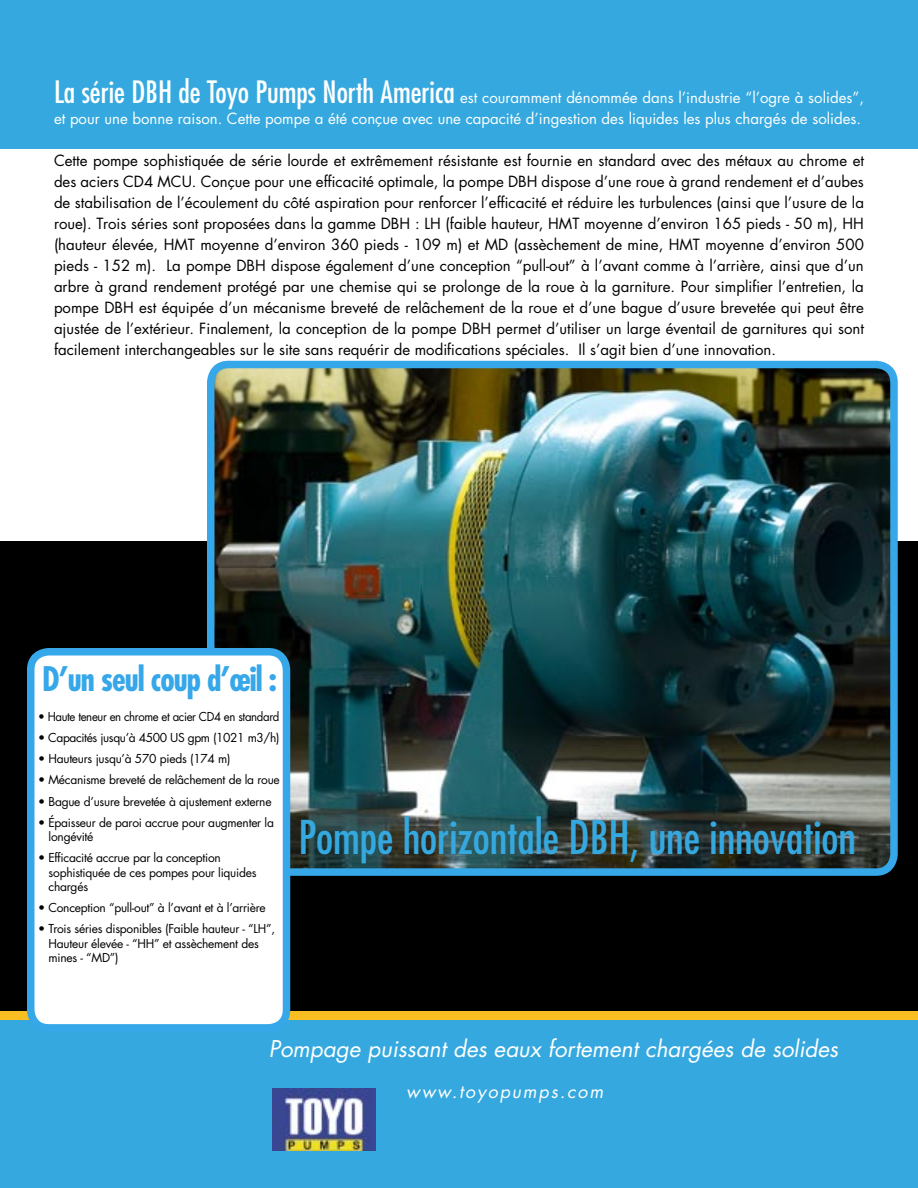
<style>
.page{position:relative;width:918px;height:1188px;background:#fff}
.page>*{position:absolute;margin:0;border:0;box-sizing:border-box;transform-origin:0 0}
.t1{font:condensed 45.3px "Futura";color:#35a9df}
.t2{font:700 condensed 33px "Futura";letter-spacing:-.03em;color:#36a7e9}
.t3{font:italic 22.5px "Futura";color:#fff}
.t4{font:italic 18px "Futura";letter-spacing:.1em;color:#fff}
.t5{font:15px/21px "Futura";color:#000;text-align:justify}
.t6{font:15px/21px "Futura";color:#fff}
.t7{font:12px/14.4px "Futura";letter-spacing:-.02em;color:#000}
.t8{font:12px "Futura";letter-spacing:-.02em;color:#000;scale:.95 1}
.s1{font-stretch:condensed;font-size:30px}
</style>
<div class="page">
<div style="left:0;top:541px;width:918px;height:528px;background:#000"></div>
<img style="left:207px;top:360px;width:691px;height:512px">
<div style="left:0;top:1011px;width:918px;height:16px;background:#f8be22"></div>
<div style="left:0;top:0;width:918px;height:148px;background:#35a9df"></div>
<div style="left:0;top:1020px;width:918px;height:168px;background:#35a9df"></div>
<img style="left:272px;top:1088px;width:103px;height:62px">
<svg style="left:27px;top:644px;width:267px;height:381px;background:#e9f2f7"></svg>
<p class="t6" style="left:54px;top:87px;width:811px"><span class="s1">La série DBH de Toyo Pumps North America</span> est couramment dénommée dans l’industrie “l’ogre à solides”, et pour une bonne raison. Cette pompe a été conçue avec une capacité d’ingestion des liquides les plus chargés de solides.</p>
<p class="t5" style="left:54px;top:150px;width:812px">Cette pompe sophistiquée de série lourde et extrêmement résistante est fournie en standard avec des métaux au chrome et des aciers CD4 MCU. Conçue pour une efficacité optimale, la pompe DBH dispose d’une roue à grand rendement et d’aubes de stabilisation de l’écoulement du côté aspiration pour renforcer l’efficacité et réduire les turbulences (ainsi que l’usure de la roue). Trois séries sont proposées dans la gamme DBH : LH (faible hauteur, HMT moyenne d’environ 165 pieds - 50 m), HH (hauteur élevée, HMT moyenne d’environ 360 pieds - 109 m) et MD (assèchement de mine, HMT moyenne d’environ 500 pieds - 152 m). La pompe DBH dispose également d’une conception “pull-out” à l’avant comme à l’arrière, ainsi que d’un arbre à grand rendement protégé par une chemise qui se prolonge de la roue à la garniture. Pour simplifier l’entretien, la pompe DBH est équipée d’un mécanisme breveté de relâchement de la roue et d’une bague d’usure brevetée qui peut être ajustée de l’extérieur. Finalement, la conception de la pompe DBH permet d’utiliser un large éventail de garnitures qui sont facilement interchangeables sur le site sans requérir de modifications spéciales. Il s’agit bien d’une innovation.</p>
<p class="t2" style="left:42px;top:658px;width:236px">D’un seul coup d’œil :</p>
<p class="t8" style="left:38px;top:709px;width:256px">• Haute teneur en chrome et acier CD4 en standard</p>
<p class="t7" style="left:38px;top:731px;width:243px">• Capacités jusqu’à 4500 US gpm (1021 m3/h)</p>
<p class="t7" style="left:38px;top:752px;width:194px">• Hauteurs jusqu’à 570 pieds (174 m)</p>
<p class="t7" style="left:38px;top:773px;width:243px">• Mécanisme breveté de relâchement de la roue</p>
<p class="t7" style="left:38px;top:794px;width:235px">• Bague d’usure brevetée à ajustement externe</p>
<p class="t7" style="left:49px;top:815px;width:227px;text-indent:-10px">• Épaisseur de paroi accrue pour augmenter la longévité</p>
<p class="t7" style="left:49px;top:851px;width:209px;text-indent:-10px">• Efficacité accrue par la conception sophistiquée de ces pompes pour liquides chargés</p>
<p class="t7" style="left:38px;top:901px;width:229px">• Conception “pull-out” à l’avant et à l’arrière</p>
<p class="t7" style="left:49px;top:922px;width:228px;text-indent:-10px">• Trois séries disponibles (Faible hauteur - “LH”,<br>Hauteur élevée - “HH” et assèchement des mines - “MD”)</p>
<p class="t1" style="left:298px;top:810px;width:559px">Pompe horizontale DBH, une innovation</p>
<p class="t3" style="left:269px;top:1034px;width:571px">Pompage puissant des eaux fortement chargées de solides</p>
<p class="t4" style="left:406px;top:1080px;width:198px">www.toyopumps.com</p>
</div>
